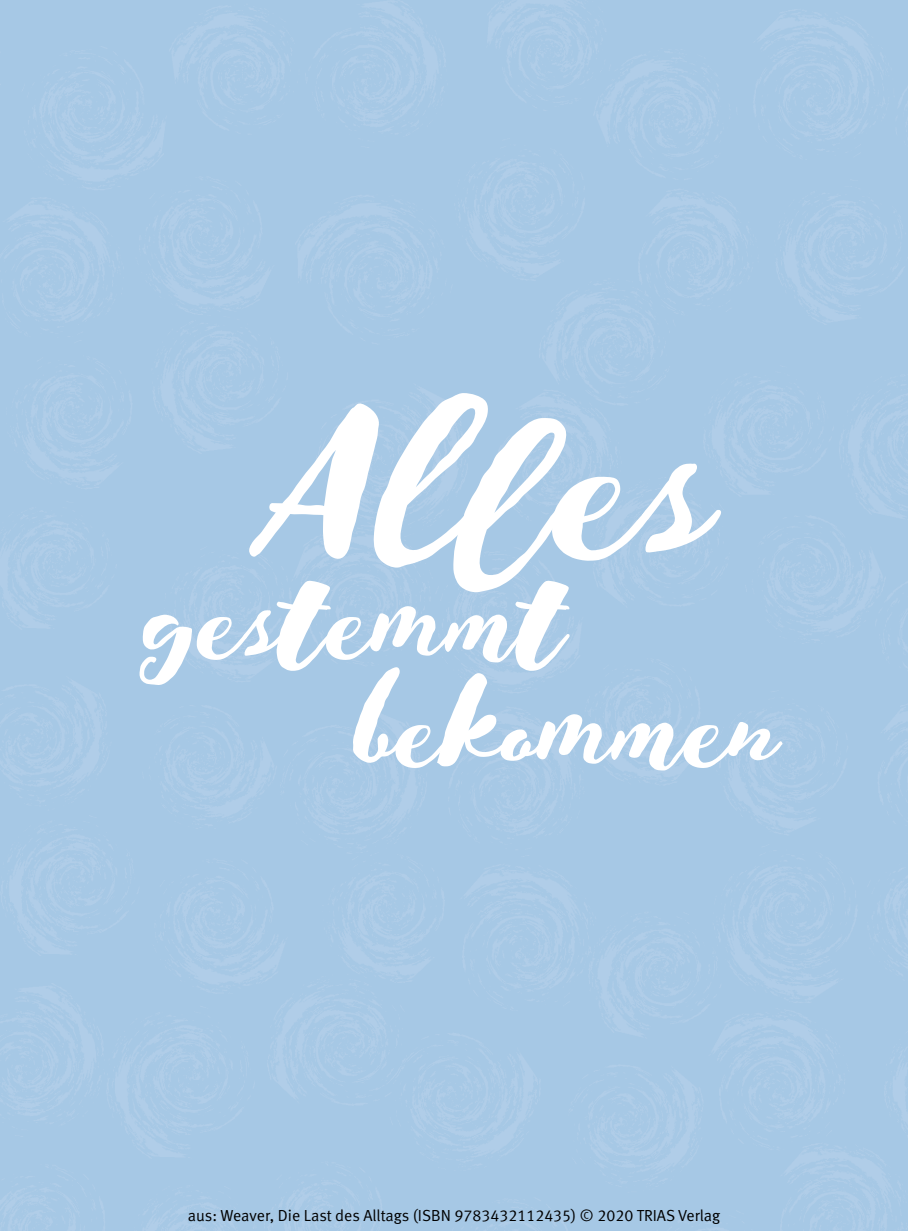
<style>
.page{position:relative;width:908px;height:1231px;background:#fff}
.page>*{position:absolute;margin:0;border:0;box-sizing:border-box;transform-origin:0 0}
.t1{font:176px "Cliche";color:#fff}
.t2{font:90px/108px "Cliche";color:#fff}
.t3{font:16px "Meta Normal LF";color:#000}
</style>
<div class="page">
<img style="left:0;top:0;width:907px;height:1230px">
<h1 class="t1" style="left:259px;top:379px;width:455px">Alles</h1>
<h2 class="t2" style="left:352px;top:565px;width:426px;text-indent:-210px">gestemmt bekommen</h2>
<p class="t3" style="left:188px;top:1205px;width:533px">aus: Weaver, Die Last des Alltags (ISBN 9783432112435) © 2020 TRIAS Verlag</p>
</div>
